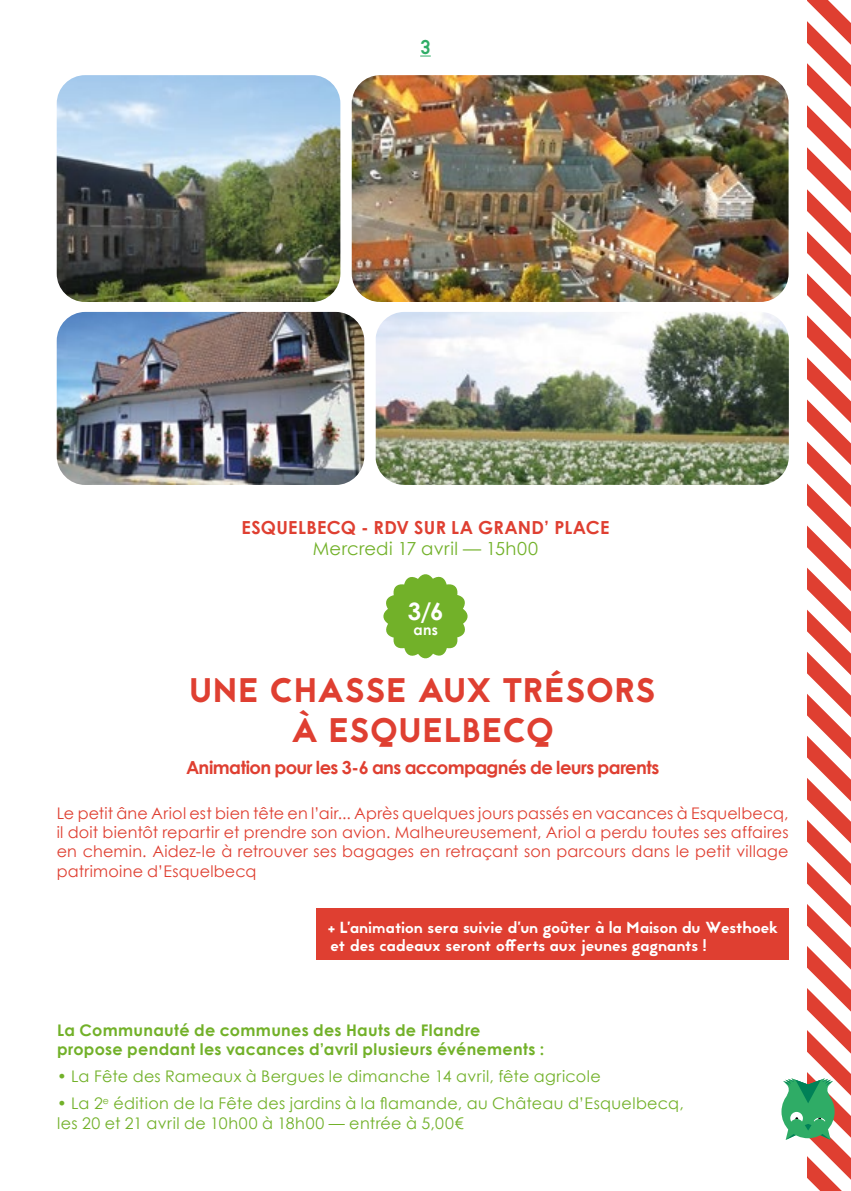
<style>
.page{position:relative;width:851px;height:1191px;background:#fff}
.page>*{position:absolute;margin:0;border:0;box-sizing:border-box;transform-origin:0 0}
.t1{font:34px/40px "Jaapokki";letter-spacing:.01em;color:#df3f31;text-align:center}
.t2{font:700 24px "Century Gothic";color:#fff}
.t3{font:20px "Jaapokki";color:#2fac66}
.t4{font:700 18px "Century Gothic";letter-spacing:-.025em;color:#df3f31}
.t5{font:700 18px "Century Gothic";letter-spacing:.015em;color:#df3f31}
.t6{font:18px "Century Gothic";letter-spacing:.02em;color:#72b129}
.t7{font:16px/19.2px "Century Gothic";letter-spacing:.015em;color:#df3f31;text-align:justify}
.t8{font:16px/19.2px "Century Gothic";letter-spacing:.02em;color:#72b129}
.t9{font:16px/18px "Jaapokki";letter-spacing:.015em;color:#fff}
.t10{font:700 16px/19.2px "Century Gothic";letter-spacing:.02em;color:#72b129}
.t11{font:700 14px "Century Gothic";color:#fff}
</style>
<div class="page">
<svg style="left:779px;top:0;width:71px;height:1191px"></svg>
<div style="left:794px;top:0;width:12px;height:1191px;background:#fff"></div>
<div style="left:316px;top:908px;width:472px;height:51px;background:#df3f31"></div>
<svg style="left:383px;top:574px;width:85px;height:85px"></svg>
<div style="left:781px;top:1085px;width:53px;height:53px;background:#2fac66;border-radius:50%"></div>
<svg style="left:783px;top:1078px;width:49px;height:25px"></svg>
<svg style="left:785px;top:1111px;width:45px;height:29px"></svg>
<img style="left:57px;top:75px;width:283px;height:227px">
<img style="left:351px;top:75px;width:437px;height:227px">
<img style="left:57px;top:312px;width:307px;height:173px">
<img style="left:375px;top:312px;width:413px;height:173px">
<p class="t3" style="left:420px;top:33px;width:12px">3</p>
<p class="t5" style="left:241px;top:516px;width:369px">ESQUELBECQ - RDV SUR LA GRAND’ PLACE</p>
<p class="t6" style="left:313px;top:538px;width:227px">Mercredi 17 avril — 15h00</p>
<h2 class="t2" style="left:407px;top:596px;width:37px">3/6</h2>
<p class="t11" style="left:413px;top:621px;width:26px">ans</p>
<h1 class="t1" style="left:190px;top:670px;width:467px">UNE CHASSE AUX TRÉSORS<br>À ESQUELBECQ</h1>
<p class="t4" style="left:186px;top:756px;width:474px">Animation pour les 3-6 ans accompagnés de leurs parents</p>
<p class="t7" style="left:57px;top:803px;width:733px">Le petit âne Ariol est bien tête en l’air... Après quelques jours passés en vacances à Esquelbecq, il doit bientôt repartir et prendre son avion. Malheureusement, Ariol a perdu toutes ses affaires en chemin. Aidez-le à retrouver ses bagages en retraçant son parcours dans le petit village patrimoine d’Esquelbecq</p>
<p class="t9" style="left:328px;top:918px;width:452px">+ L’animation sera suivie d’un goûter à la Maison du Westhoek et des cadeaux seront offerts aux jeunes gagnants !</p>
<p class="t10" style="left:57px;top:1020px;width:488px">La Communauté de communes des Hauts de Flandre propose pendant les vacances d’avril plusieurs événements :</p>
<p class="t8" style="left:57px;top:1066px;width:545px">• La Fête des Rameaux à Bergues le dimanche 14 avril, fête agricole</p>
<p class="t8" style="left:57px;top:1093px;width:628px">• La 2<sup>e</sup> édition de la Fête des jardins à la flamande, au Château d’Esquelbecq, les 20 et 21 avril de 10h00 à 18h00 — entrée à 5,00€</p>
</div>
